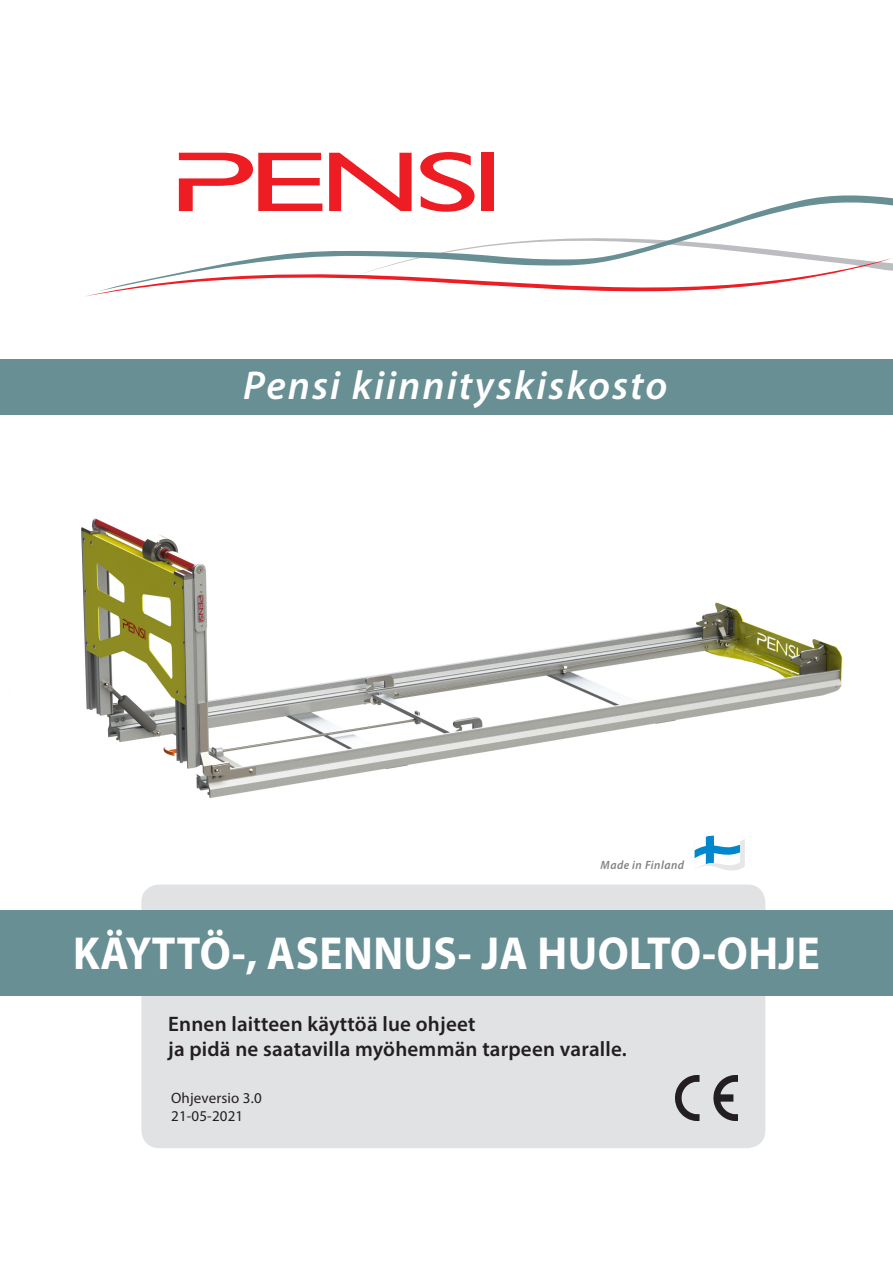
<style>
.page{position:relative;width:893px;height:1263px;background:#fff}
.page>*{position:absolute;margin:0;border:0;box-sizing:border-box;transform-origin:0 0}
.t1{font:700 46.5px "Myriad Pro";letter-spacing:.01em;color:#fff;scale:.93 1}
.Kansiotsikko{font:italic 600 40.5px "Myriad Pro";letter-spacing:.05em;color:#fff}
.t2{font:600 21px/25.2px "Myriad Pro";letter-spacing:.01em;color:#231f20}
.t3{font:15px "Myriad Pro";letter-spacing:.01em;color:#231f20}
.yhteystiedot{font:italic 600 12px "Myriad Pro";letter-spacing:.04em;color:#808285;scale:.96 1}
</style>
<div class="page">
<img style="left:81px;top:518px;width:762px;height:280px">
<svg style="left:329px;top:153px;width:83px;height:40px"></svg>
<svg style="left:420px;top:152px;width:54px;height:41px"></svg>
<div style="left:481px;top:153px;width:12px;height:58px;background:#ee1d23"></div>
<svg style="left:179px;top:153px;width:143px;height:40px"></svg>
<svg style="left:178px;top:193px;width:715px;height:30px"></svg>
<svg style="left:85px;top:223px;width:808px;height:74px"></svg>
<div style="left:141px;top:884px;width:624px;height:264px;background:#e1e2e4;border-radius:18px"></div>
<div style="left:0;top:910px;width:893px;height:85px;background:#678f94"></div>
<img style="left:675px;top:1076px;width:62px;height:44px">
<div style="left:0;top:359px;width:893px;height:56px;background:#678f94"></div>
<svg style="left:694px;top:835px;width:51px;height:36px"></svg>
<p class="Kansiotsikko" style="left:243px;top:360px;width:426px">Pensi kiinnityskiskosto</p>
<p class="yhteystiedot" style="left:601px;top:857px;width:88px">Made in Finland</p>
<p class="t1" style="left:73px;top:923px;width:804px">KÄYTTÖ-, ASENNUS- JA HUOLTO-OHJE</p>
<p class="t2" style="left:168px;top:1011px;width:460px">Ennen laitteen käyttöä lue ohjeet<br>ja pidä ne saatavilla myöhemmän tarpeen varalle.</p>
<p class="t3" style="left:171px;top:1089px;width:92px">Ohjeversio 3.0</p>
<p class="t3" style="left:171px;top:1107px;width:74px">21-05-2021</p>
</div>
